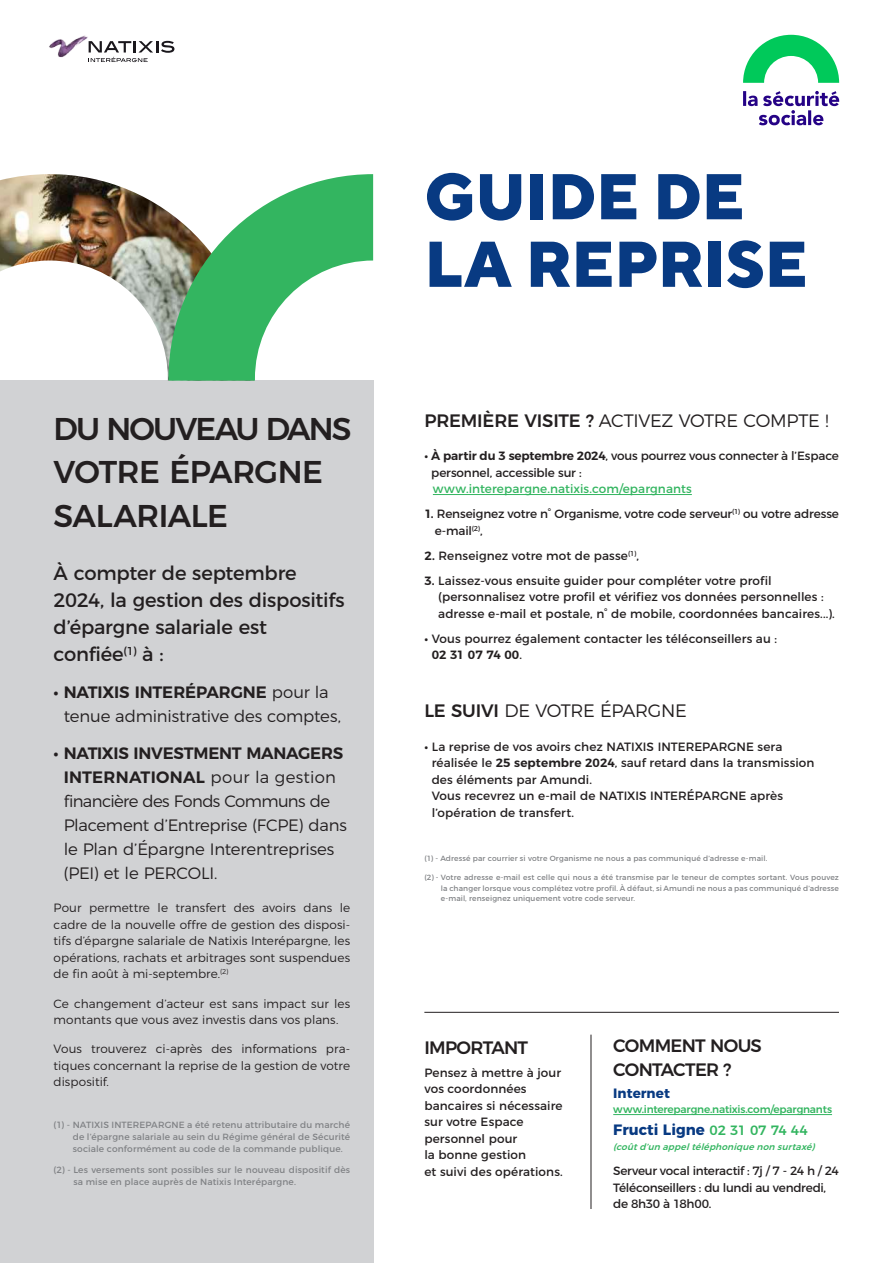
<style>
.page{position:relative;width:893px;height:1263px;background:#fff}
.page>*{position:absolute;margin:0;border:0;box-sizing:border-box;transform-origin:0 0}
.t1{font:800 64.5px/67.5px "TT Norms Pro";letter-spacing:-.005em;color:#083a82}
.t2{font:500 31.5px/43.5px "Montserrat";letter-spacing:-.025em;color:#231f20}
.t3{font:19.5px/27px "Montserrat";letter-spacing:-.01em;color:#231f20}
.t4{font:300 18px "Montserrat";letter-spacing:-.02em;color:#231f20}
.t5{font:500 18px/24px "Montserrat";letter-spacing:-.04em;color:#231f20}
.t6{font:300 16.5px/24px "Montserrat";letter-spacing:-.015em;color:#231f20}
.t7{font:700 15px "Montserrat";color:#083a82}
.t8{font:700 13.5px "Montserrat";letter-spacing:.005em;color:#083a82}
.t9{font:12px/16.5px "Montserrat";letter-spacing:.005em;color:#231f20}
.t10{font:300 12px/16.5px "Montserrat";letter-spacing:.005em;color:#231f20;text-align:justify}
.t11{font:12px/16.5px "Montserrat";letter-spacing:-.025em;color:#231f20}
.t12{font:12px "Montserrat";letter-spacing:.005em;color:#33b560}
.t13{font:500 10.5px "Montserrat";letter-spacing:-.02em;color:#33b560}
.t14{font:9px/12px "Montserrat";letter-spacing:.015em;color:#808285;text-align:justify}
.t15{font:italic 500 9px "Montserrat";color:#33b560}
.t16{font:7.5px/10.5px "Montserrat";letter-spacing:.015em;color:#808285;text-align:justify}
.s1{font-weight:600}
.s2{font-weight:500}
.s3{font-weight:500;font-size:13.5px;color:#33b560}
</style>
<div class="page">
<div style="left:0;top:381px;width:373px;height:882px;background:#d1d2d4"></div>
<img style="left:0;top:174px;width:169px;height:207px">
<svg style="left:169px;top:174px;width:204px;height:207px"></svg>
<img style="left:49px;top:35px;width:40px;height:25px">
<svg style="left:89px;top:41px;width:85px;height:21px"></svg>
<hr style="left:433px;top:494px;width:259px;height:1px;background:#33b560">
<hr style="left:613px;top:1114px;width:219px;height:1px;background:#33b560">
<hr style="left:424px;top:1012px;width:415px;height:1px;background:#231f20">
<svg style="left:743px;top:35px;width:96px;height:48px"></svg>
<svg style="left:743px;top:91px;width:96px;height:34px"></svg>
<hr style="left:591px;top:1035px;width:1px;height:174px;background:#231f20">
<h2 class="t2" style="left:54px;top:404px;width:299px">DU NOUVEAU DANS<br>VOTRE ÉPARGNE<br>SALARIALE</h2>
<h3 class="t3" style="left:54px;top:558px;width:292px">À compter de septembre<br>2024, la gestion des dispositifs d’épargne salariale est confiée<sup>(1)</sup> à :</h3>
<h3 class="t6" style="left:64px;top:679px;width:279px;text-indent:-10px"><span class="s1">• NATIXIS INTERÉPARGNE</span> pour la tenue administrative des comptes,</h3>
<h3 class="t6" style="left:64px;top:739px;width:285px;text-indent:-10px"><span class="s1">• NATIXIS INVESTMENT MANAGERS<br>INTERNATIONAL</span> pour la gestion financière des Fonds Communs de<br>Placement d’Entreprise (FCPE) dans le Plan d’Épargne Interentreprises (PEI) et le PERCOLI.</h3>
<p class="t10" style="left:54px;top:899px;width:298px">Pour permettre le transfert des avoirs dans le cadre de la nouvelle offre de gestion des disposi&shy;tifs d’épargne salariale de Natixis Interépargne, les opérations, rachats et arbitrages sont suspendues de fin août à mi-septembre.<sup>(2)</sup></p>
<p class="t10" style="left:54px;top:994px;width:298px">Ce changement d’acteur est sans impact sur les montants que vous avez investis dans vos plans.</p>
<p class="t10" style="left:54px;top:1040px;width:298px">Vous trouverez ci-après des informations pra&shy;tiques concernant la reprise de la gestion de votre dispositif.</p>
<p class="t14" style="left:73px;top:1118px;width:279px;text-indent:-19px">(1) - NATIXIS INTEREPARGNE a été retenu attributaire du marché de l’épargne salariale au sein du Régime général de Sécurité sociale conformément au code de la commande publique.</p>
<p class="t14" style="left:73px;top:1162px;width:278px;text-indent:-20px">(2) - Les versements sont possibles sur le nouveau dispositif dès sa mise en place auprès de Natixis Interépargne.</p>
<h1 class="t1" style="left:424px;top:161px;width:385px">GUIDE DE<br>LA REPRISE</h1>
<h3 class="t4" style="left:424px;top:406px;width:406px"><span class="s2">PREMIÈRE VISITE ?</span> ACTIVEZ VOTRE COMPTE !</h3>
<p class="t9" style="left:431px;top:446px;width:409px;text-indent:-7px"><span class="s1">• À partir du 3 septembre 2024</span>, vous pourrez vous connecter à l’Espace personnel, accessible sur :</p>
<p class="t12" style="left:433px;top:479px;width:260px">www.interepargne.natixis.com/epargnants</p>
<p class="t9" style="left:435px;top:504px;width:406px;text-indent:-10px"><span class="s1">1.</span> Renseignez votre n° Organisme, votre code serveur<sup>(1)</sup> ou votre adresse e-mail<sup>(2)</sup>,</p>
<p class="t9" style="left:424px;top:546px;width:216px"><span class="s1">2.</span> Renseignez votre mot de passe<sup>(1)</sup>,</p>
<p class="t9" style="left:438px;top:571px;width:398px;text-indent:-14px"><span class="s1">3.</span> Laissez-vous ensuite guider pour compléter votre profil (personnalisez votre profil et vérifiez vos données personnelles : adresse e-mail et postale, n° de mobile, coordonnées bancaires...).</p>
<p class="t9" style="left:432px;top:629px;width:347px;text-indent:-7px"><span class="s1">•</span> Vous pourrez également contacter les téléconseillers au :<br><span class="s1">02 31 07 74 00</span>.</p>
<h3 class="t4" style="left:424px;top:697px;width:264px"><span class="s2">LE SUIVI</span> DE VOTRE ÉPARGNE</h3>
<p class="t9" style="left:432px;top:737px;width:384px;text-indent:-7px"><span class="s1">•</span> La reprise de vos avoirs chez NATIXIS INTEREPARGNE sera réalisée le <span class="s1">25 septembre 2024</span>, sauf retard dans la transmission des éléments par Amundi.<br>Vous recevrez un e-mail de NATIXIS INTERÉPARGNE après l’opération de transfert.</p>
<p class="t16" style="left:424px;top:852px;width:344px">(1) - Adressé par courrier si votre Organisme ne nous a pas communiqué d’adresse e-mail.</p>
<p class="t16" style="left:441px;top:872px;width:400px;text-indent:-16px">(2) - Votre adresse e-mail est celle qui nous a été transmise par le teneur de comptes sortant. Vous pouvez la changer lorsque vous complétez votre profil. À défaut, si Amundi ne nous a pas communiqué d’adresse e-mail, renseignez uniquement votre code serveur.</p>
<h3 class="t5" style="left:424px;top:1034px;width:105px">IMPORTANT</h3>
<p class="t9" style="left:424px;top:1063px;width:140px">Pensez à mettre à jour vos coordonnées bancaires si nécessaire sur votre Espace personnel pour<br>la bonne gestion<br>et suivi des opérations.</p>
<h3 class="t5" style="left:613px;top:1032px;width:150px">COMMENT NOUS<br>CONTACTER ?</h3>
<p class="t8" style="left:613px;top:1082px;width:58px">Internet</p>
<p class="t13" style="left:613px;top:1101px;width:220px">www.interepargne.natixis.com/epargnants</p>
<p class="t7" style="left:613px;top:1118px;width:196px">Fructi Ligne <span class="s3">02 31 07 74 44</span></p>
<p class="t15" style="left:613px;top:1139px;width:206px">(coûtd’unappeltéléphoniquenonsurtaxé)</p>
<p class="t11" style="left:613px;top:1161px;width:227px">Serveur vocal interactif : 7j / 7 - 24 h / 24<br>Téléconseillers : du lundi au vendredi, de 8h30 à 18h00.</p>
</div>
